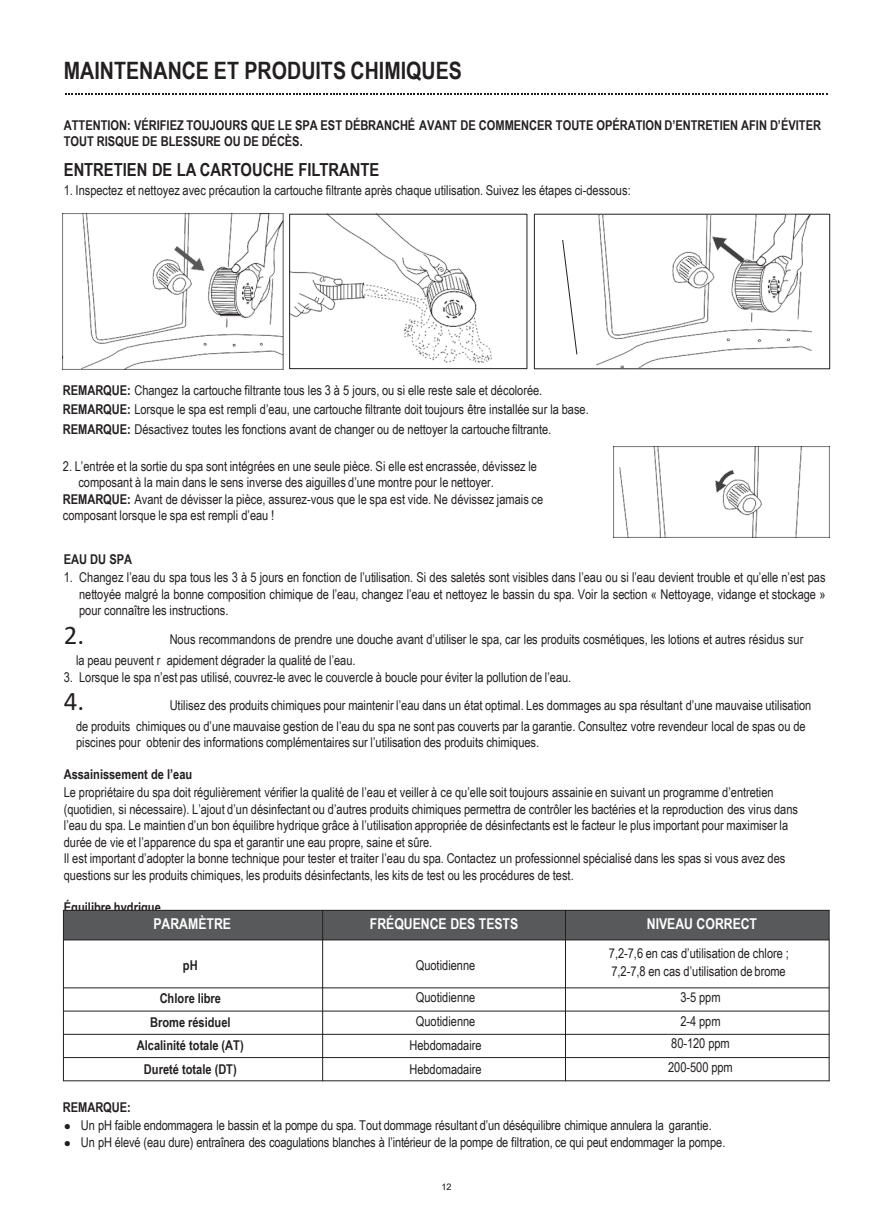
<style>
.page{position:relative;width:893px;height:1212px;background:#fff}
.page>*{position:absolute;margin:0;border:0;box-sizing:border-box;transform-origin:0 0}
.t1{font:27px "Calibri";color:#231f20}
.t2{font:700 24px "Arial Narrow";color:#231f20}
.t3{font:700 18px "Arial Narrow";color:#231f20}
.t4{font:700 15px "Arial Narrow";color:#fff}
.t5{font:13.5px/16.5px "Arial Narrow";letter-spacing:-.005em;color:#231f20}
.t6{font:700 13.5px/16.2px "Arial Narrow";color:#231f20}
.t7{font:9px "Arial";color:#131111}
.s1{font-weight:700}
.s2{font-size:12px}
</style>
<div class="page">
<svg style="left:65px;top:93px;width:762px;height:1px"></svg>
<img style="left:613px;top:447px;width:216px;height:90px">
<div style="left:63px;top:910px;width:259px;height:30px;background:#58595b"></div>
<div style="left:322px;top:910px;width:243px;height:30px;background:#58595b"></div>
<div style="left:565px;top:910px;width:264px;height:30px;background:#58595b"></div>
<hr style="left:322px;top:910px;width:1px;height:171px;background:#231f20">
<hr style="left:565px;top:910px;width:1px;height:171px;background:#231f20">
<hr style="left:63px;top:940px;width:766px;height:1px;background:#231f20">
<hr style="left:63px;top:987px;width:766px;height:1px;background:#231f20">
<hr style="left:63px;top:1011px;width:766px;height:1px;background:#231f20">
<hr style="left:63px;top:1034px;width:766px;height:1px;background:#231f20">
<hr style="left:63px;top:1057px;width:766px;height:1px;background:#231f20">
<hr style="left:63px;top:910px;width:1px;height:171px;background:#231f20">
<hr style="left:828px;top:910px;width:1px;height:171px;background:#231f20">
<hr style="left:63px;top:910px;width:766px;height:1px;background:#231f20">
<hr style="left:63px;top:1080px;width:766px;height:1px;background:#231f20">
<img style="left:63px;top:214px;width:428px;height:155px">
<div style="left:289px;top:214px;width:238px;height:155px;border:1px solid #231f20"></div>
<div style="left:534px;top:214px;width:296px;height:155px;border:1px solid #231f20"></div>
<img style="left:596px;top:215px;width:215px;height:154px">
<svg style="left:562px;top:240px;width:15px;height:115px"></svg>
<p class="t2" style="left:64px;top:53px;width:399px">MAINTENANCE ET PRODUITS CHIMIQUES</p>
<p class="t6" style="left:64px;top:117px;width:758px">ATTENTION: VÉRIFIEZ TOUJOURS QUE LE SPA EST DÉBRANCHÉ AVANT DE COMMENCER TOUTE OPÉRATION D’ENTRETIEN AFIN D’ÉVITER<br>TOUT RISQUE DE BLESSURE OU DE DÉCÈS.</p>
<p class="t3" style="left:64px;top:156px;width:317px">ENTRETIEN DE LA CARTOUCHE FILTRANTE</p>
<p class="t5" style="left:64px;top:181px;width:568px">1. Inspectez et nettoyez avec précaution la cartouche filtrante après chaque utilisation. Suivez les étapes ci-dessous:</p>
<p class="t5" style="left:63px;top:380px;width:527px;line-height:19.5px"><span class="s1">REMARQUE:</span> Changez la cartouche filtrante tous les 3 à 5 jours, ou si elle reste sale et décolorée.<br><span class="s1">REMARQUE:</span> Lorsque le spa est rempli d’eau, une cartouche filtrante doit toujours être installée sur la base.<br><span class="s1">REMARQUE:</span> Désactivez toutes les fonctions avant de changer ou de nettoyer la cartouche filtrante.</p>
<p class="t5" style="left:78px;top:457px;width:460px;text-indent:-15px">2. L’entrée et la sortie du spa sont intégrées en une seule pièce. Si elle est encrassée, dévissez le composant à la main dans le sens inverse des aiguilles d’une montre pour le nettoyer.</p>
<p class="t5" style="left:63px;top:490px;width:482px"><span class="s1">REMARQUE:</span> Avant de dévisser la pièce, assurez-vous que le spa est vide. Ne dévissez jamais ce composant lorsque le spa est rempli d’eau !</p>
<p class="t6" style="left:64px;top:550px;width:70px">EAU DU SPA</p>
<p class="t5" style="left:79px;top:569px;width:748px;text-align:justify;text-indent:-15px">1. Changez l’eau du spa tous les 3 à 5 jours en fonction de l’utilisation. Si des saletés sont visibles dans l’eau ou si l’eau devient trouble et qu’elle n’est pas nettoyée malgré la bonne composition chimique de l’eau, changez l’eau et nettoyez le bassin du spa. Voir la section « Nettoyage, vidange et stockage » pour connaître les instructions.</p>
<p class="t1" style="left:64px;top:616px;width:22px">2.</p>
<p class="t5" style="left:76px;top:629px;width:729px;line-height:20.7px;text-indent:94px">Nous recommandons de prendre une douche avant d’utiliser le spa, car les produits cosmétiques, les lotions et autres résidus sur la peau peuvent r apidement dégrader la qualité de l’eau.</p>
<p class="t5" style="left:64px;top:669px;width:509px">3. Lorsque le spa n’est pas utilisé, couvrez-le avec le couvercle à boucle pour éviter la pollution de l’eau.</p>
<p class="t1" style="left:64px;top:682px;width:22px">4.</p>
<p class="t5" style="left:76px;top:694px;width:736px;line-height:20.7px;text-indent:94px">Utilisez des produits chimiques pour maintenir l’eau dans un état optimal. Les dommages au spa résultant d’une mauvaise utilisation de produits chimiques ou d’une mauvaise gestion de l’eau du spa ne sont pas couverts par la garantie. Consultez votre revendeur local de spas ou de</p>
<p class="t5" style="left:76px;top:734px;width:464px">piscines pour obtenir des informations complémentaires sur l’utilisation des produits chimiques.</p>
<p class="t6" style="left:64px;top:765px;width:130px">Assainissement de l’eau</p>
<p class="t5" style="left:64px;top:784px;width:735px">Le propriétaire du spa doit régulièrement vérifier la qualité de l’eau et veiller à ce qu’elle soit toujours assainie en suivant un programme d’entretien (quotidien, si nécessaire). L’ajout d’un désinfectant ou d’autres produits chimiques permettra de contrôler les bactéries et la reproduction des virus dans l’eau du spa. Le maintien d’un bon équilibre hydrique grâce à l’utilisation appropriée de désinfectants est le facteur le plus important pour maximiser la durée de vie et l’apparence du spa et garantir une eau propre, saine et sûre.</p>
<p class="t5" style="left:64px;top:850px;width:723px">Il est important d’adopter la bonne technique pour tester et traiter l’eau du spa. Contactez un professionnel spécialisé dans les spas si vous avez des questions sur les produits chimiques, les produits désinfectants, les kits de test ou les procédures de test.</p>
<p class="t6" style="left:64px;top:898px;width:99px">Équilibre hydrique</p>
<p class="t4" style="left:153px;top:913px;width:79px">PARAMÈTRE</p>
<p class="t4" style="left:370px;top:913px;width:150px">FRÉQUENCE DES TESTS</p>
<p class="t4" style="left:647px;top:913px;width:112px">NIVEAU CORRECT</p>
<p class="t6" style="left:183px;top:956px;width:16px">pH</p>
<p class="t5" style="left:416px;top:956px;width:61px">Quotidienne</p>
<p class="t5" style="left:609px;top:944px;width:181px;line-height:18px">7,2-7,6 en cas d’utilisation de chlore ;<br>7,2-7,8 en cas d’utilisation de brome</p>
<p class="t6" style="left:160px;top:990px;width:63px">Chlore libre</p>
<p class="t5" style="left:416px;top:988px;width:61px">Quotidienne</p>
<p class="t5" style="left:680px;top:988px;width:42px">3-5 ppm</p>
<p class="t6" style="left:150px;top:1014px;width:82px">Brome résiduel</p>
<p class="t5" style="left:416px;top:1012px;width:61px">Quotidienne</p>
<p class="t5" style="left:680px;top:1012px;width:42px">2-4 ppm</p>
<p class="t6" style="left:137px;top:1036px;width:108px">Alcalinité totale (AT)</p>
<p class="t5" style="left:409px;top:1036px;width:74px">Hebdomadaire</p>
<p class="t5" style="left:671px;top:1035px;width:60px">80-120 ppm</p>
<p class="t6" style="left:144px;top:1060px;width:94px">Dureté totale (DT)</p>
<p class="t5" style="left:409px;top:1060px;width:74px">Hebdomadaire</p>
<p class="t5" style="left:668px;top:1059px;width:66px">200-500 ppm</p>
<p class="t6" style="left:63px;top:1098px;width:69px">REMARQUE:</p>
<p class="t5" style="left:64px;top:1116px;width:649px"><span class="s2">●</span> Un pH faible endommagera le bassin et la pompe du spa. Tout dommage résultant d’un déséquilibre chimique annulera la garantie.</p>
<p class="t5" style="left:64px;top:1134px;width:663px"><span class="s2">●</span> Un pH élevé (eau dure) entraînera des coagulations blanches à l’intérieur de la pompe de filtration, ce qui peut endommager la pompe.</p>
<p class="t7" style="left:441px;top:1181px;width:12px">12</p>
</div>
